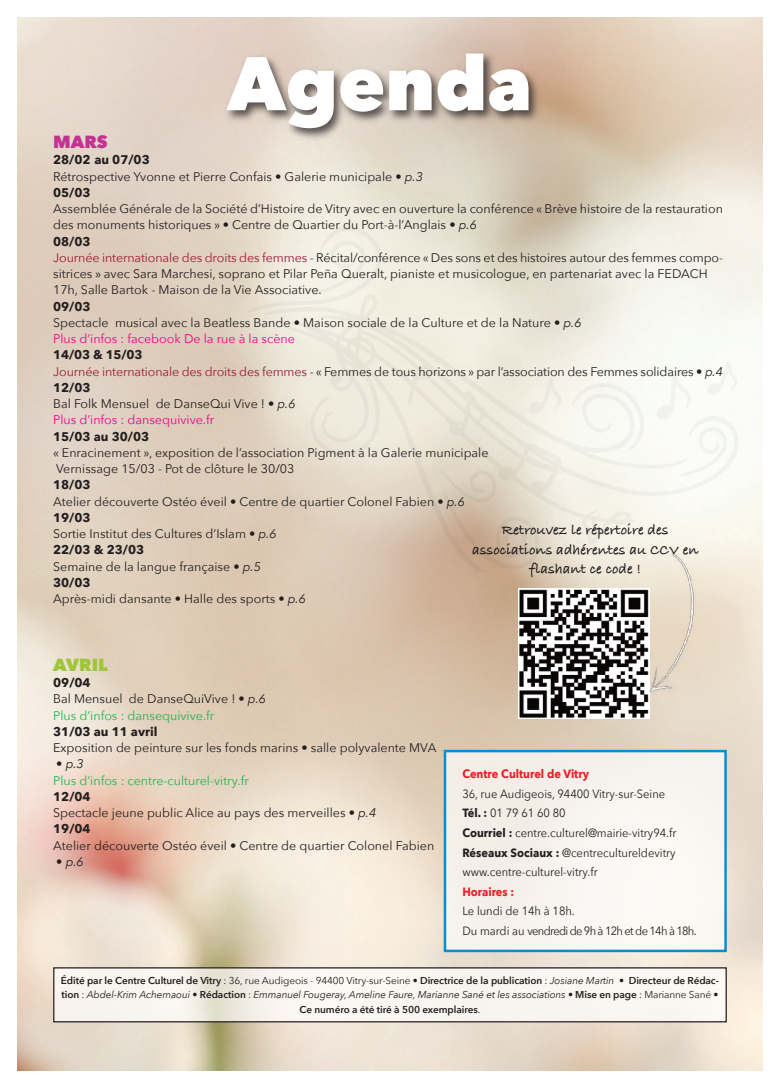
<style>
.page{position:relative;width:780px;height:1088px;background:#fff}
.page>*{position:absolute;margin:0;border:0;box-sizing:border-box;transform-origin:0 0}
.t1{font:800 75px "Avenir Next";color:#fff}
.t2{font:800 17.5px "Avenir Next";color:#9fc538}
.t3{font:800 17.5px "Avenir Next";color:#c33293}
.t4{font:700 15px/19.2px "Bradley Hand ITCTT";color:#231f20;text-align:center}
.t5{font:12.5px/16.2px "Avenir Next";color:#231f20}
.t6{font:12.5px/16.2px "Avenir Next";color:#26b252}
.t7{font:700 12.5px "Avenir Next";color:#231f20}
.t8{font:italic 12.5px "Avenir Next";color:#231f20}
.t9{font:12px/19.6px "Avenir Next";color:#231f20;scale:.93 1}
.t10{font:12px/19.6px "Avenir Next";letter-spacing:-.06em;color:#231f20;scale:.93 1}
.t11{font:700 12px "Avenir Next";color:#ee1d29;scale:.93 1}
.t12{font:600 10px/14.5px "Avenir Next";letter-spacing:-.01em;color:#231f20;text-align:center}
.s1{font-weight:700}
.s2{font-style:italic}
.s3{color:#a01936}
.s4{color:#ed028c}
.s5{font-weight:700;color:#231f20}
.s6{color:#231f20}
.s7{font-style:italic;color:#231f20}
.s8{font-style:normal}
.s9{font-weight:400}
.s10{font-weight:400;font-style:italic}
</style>
<div class="page">
<img style="left:18px;top:18px;width:744px;height:1052px">
<div style="left:446px;top:752px;width:278px;height:197px;background:#f8f4ef"></div>
<div style="left:443px;top:750px;width:283px;height:202px;border:2px solid #068ed0"></div>
<div style="left:54px;top:968px;width:672px;height:54px;background:#fff;opacity:.7"></div>
<div style="left:53px;top:967px;width:673px;height:55px;border:1px solid #231f20"></div>
<img style="left:179px;top:30px;width:431px;height:141px">
<img style="left:519px;top:588px;width:107px;height:130px">
<img style="left:626px;top:572px;width:95px;height:146px">
<img style="left:240px;top:195px;width:507px;height:377px">
<h1 class="t1" style="left:227px;top:35px;width:306px">Agenda</h1>
<h2 class="t3" style="left:53px;top:131px;width:56px">MARS</h2>
<p class="t5" style="left:53px;top:152px;width:371px"><span class="s1">28/02 au 07/03<br></span>Rétrospective Yvonne et Pierre Confais • Galerie municipale • <span class="s2">p.3<br></span><span class="s1">05/03</span></p>
<p class="t5" style="left:53px;top:201px;width:671px">Assemblée Générale de la Société d’Histoire de Vitry avec en ouverture la conférence « Brève histoire de la restauration des monuments historiques » • Centre de Quartier du Port-à-l’Anglais • <span class="s2">p.6<br></span><span class="s1">08/03<br></span><span class="s3">Journée internationale des droits des femmes</span> - Récital/conférence « Des sons et des histoires autour des femmes compo&shy;sitrices » avec Sara Marchesi, soprano et Pilar Peña Queralt, pianiste et musicologue, en partenariat avec la FEDACH 17h, Salle Bartok - Maison de la Vie Associative.</p>
<p class="t5" style="left:53px;top:298px;width:530px"><span class="s1">09/03<br></span>Spectacle musical avec la Beatless Bande • Maison sociale de la Culture et de la Nature • <span class="s2">p.6<br></span><span class="s4">Plus d’infos : facebook De la rue à la scène</span></p>
<p class="t5" style="left:53px;top:347px;width:671px"><span class="s1">14/03 &amp; 15/03<br></span><span class="s3">Journée internationale des droits des femmes</span> - « Femmes de tous horizons » par l’association des Femmes solidaires • <span class="s2">p.4<br></span><span class="s1">12/03<br></span>Bal Folk Mensuel de DanseQui Vive ! • <span class="s2">p.6<br></span><span class="s4">Plus d’infos : dansequivive.fr</span></p>
<p class="t7" style="left:53px;top:428px;width:97px">15/03 au 30/03</p>
<p class="t5" style="left:53px;top:445px;width:437px">« Enracinement », exposition de l’association Pigment à la Galerie municipale<br>Vernissage 15/03 - Pot de clôture le 30/03</p>
<p class="t5" style="left:53px;top:477px;width:413px"><span class="s1">18/03<br></span>Atelier découverte Ostéo éveil • Centre de quartier Colonel Fabien • <span class="s2">p.6<br></span><span class="s1">19/03<br></span>Sortie Institut des Cultures d’Islam • <span class="s2">p.6<br></span><span class="s1">22/03 &amp; 23/03<br></span>Semaine de la langue française • <span class="s2">p.5<br></span><span class="s1">30/03<br></span>Après-midi dansante • Halle des sports • <span class="s2">p.6</span></p>
<p class="t4" style="left:472px;top:521px;width:228px">Retrouvez le répertoire des associations adhérentes au CCV en flashant ce code !</p>
<h2 class="t2" style="left:53px;top:653px;width:56px">AVRIL</h2>
<p class="t6" style="left:53px;top:675px;width:214px"><span class="s5">09/04<br></span><span class="s6">Bal Mensuel de DanseQuiVive ! •</span> <span class="s7">p.6<br></span>Plus d’infos : dansequivive.fr</p>
<p class="t7" style="left:53px;top:723px;width:106px">31/03 au 11 avril</p>
<p class="t5" style="left:53px;top:740px;width:385px">Exposition de peinture sur les fonds marins • salle polyvalente MVA</p>
<p class="t6" style="left:53px;top:756px;width:197px"><span class="s6">•</span> <span class="s7">p.3<br></span>Plus d’infos : centre-culturel-vitry.fr</p>
<p class="t5" style="left:53px;top:789px;width:324px"><span class="s1">12/04<br></span>Spectacle jeune public Alice au pays des merveilles • <span class="s2">p.4<br></span><span class="s1">19/04</span></p>
<p class="t5" style="left:53px;top:837px;width:382px">Atelier découverte Ostéo éveil • Centre de quartier Colonel Fabien</p>
<p class="t8" style="left:56px;top:853px;width:29px"><span class="s8">•</span> p.6</p>
<p class="t11" style="left:462px;top:766px;width:138px">Centre Culturel de Vitry</p>
<p class="t9" style="left:462px;top:784px;width:232px">36, rue Audigeois, 94400 Vitry-sur-Seine <span class="s1">Tél. :</span> 01 79 61 60 80<br><span class="s1">Courriel :</span> centre.culturel@mairie-vitry94.fr <span class="s1">Réseaux Sociaux :</span> @centrecultureldevitry www.centre-culturel-vitry.fr</p>
<p class="t11" style="left:462px;top:884px;width:57px">Horaires :</p>
<p class="t10" style="left:462px;top:902px;width:253px">Le lundi de 14h à 18h.<br>Du mardi au vendredi de 9h à 12h et de 14h à 18h.</p>
<p class="t12" style="left:61px;top:973px;width:659px">Édité par le Centre Culturel de Vitry <span class="s9">: 36, rue Audigeois - 94400 Vitry-sur-Seine •</span> Directrice de la publication <span class="s9">:</span> <span class="s10">Josiane Martin</span> <span class="s9">•</span> Directeur de Rédac&shy;tion <span class="s9">:</span> <span class="s10">Abdel-Krim Achemaoui •</span> Rédaction <span class="s9">:</span> <span class="s10">Emmanuel Fougeray, Ameline Faure, Marianne Sané et les associations</span> <span class="s9">•</span> Mise en page <span class="s9">: Marianne Sané •<br></span>Ce numéro a été tiré à 500 exemplaires<span class="s9">.</span></p>
</div>
